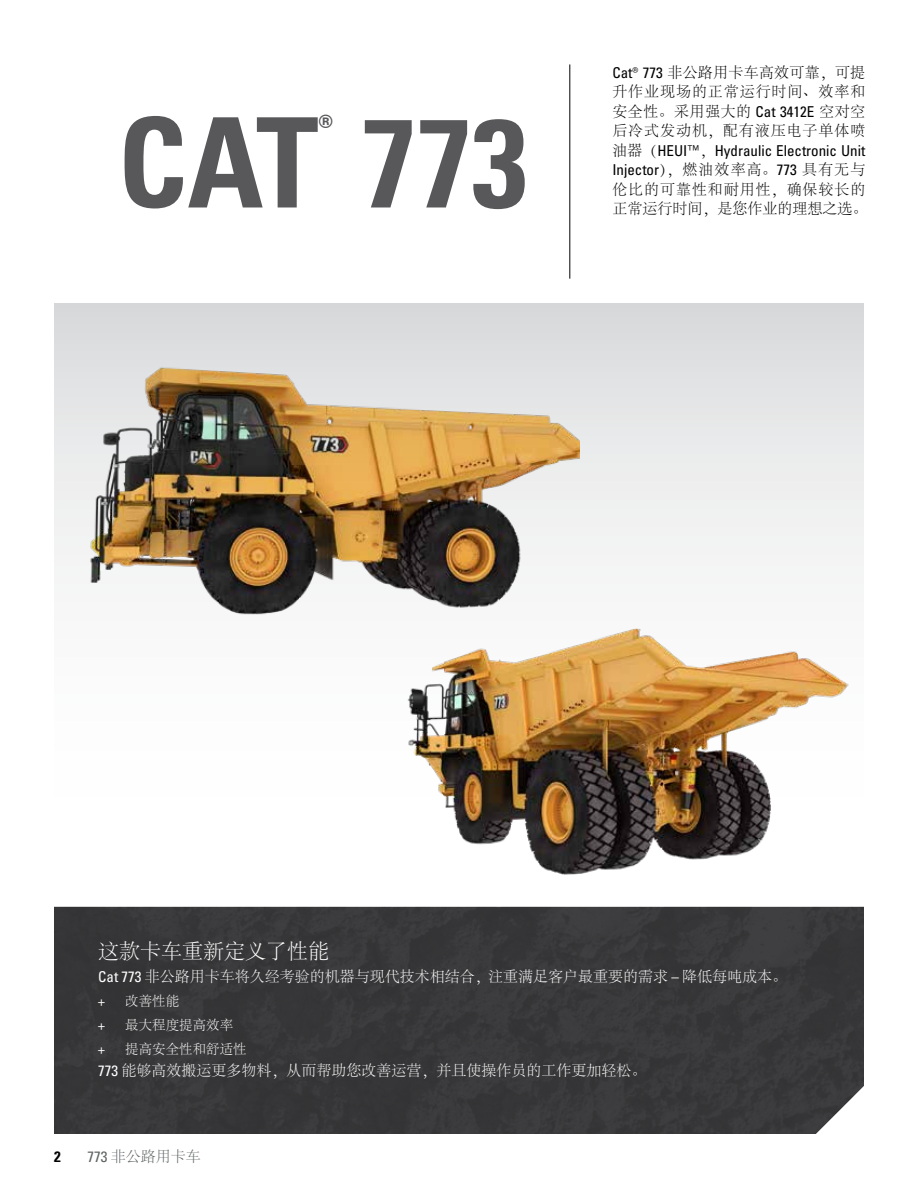
<style>
.page{position:relative;width:918px;height:1188px;background:#fff}
.page>*{position:absolute;margin:0;border:0;box-sizing:border-box;transform-origin:0 0}
.t1{font:124.95px "Univers LTCYR 67 Bold Cond";color:#58585b}
.t2{font:36.6px "Univers LTCYR 67 Bold Cond";color:#58585b}
.t3{font:300 21px "Adobe Song Std";color:#fff}
.t4{font:300 15px/19.5px "Adobe Song Std";letter-spacing:.06em;color:#000;text-align:justify}
.t5{font:300 15px "Adobe Song Std";color:#fff}
.t6{font:condensed 15px "Univers LTCYR 57";color:#000}
.t7{font:300 15px "Adobe Song Std";color:#000}
.t8{font:300 15px "Adobe Song Std";color:#5d6263}
.t9{font:15px "Univers LTCYR 67 Bold Cond";color:#000}
.t10{font:300 13.5px "Adobe Song Std";color:#fff}
.t11{font:condensed 13.5px "Univers LTCYR 57";color:#fff}
.s1{font-family:"Univers LTCYR 57";font-weight:400;font-stretch:condensed}
.s2{font-family:"Adobe Song Std";font-weight:300;font-stretch:normal}
</style>
<div class="page">
<div style="left:54px;top:303px;width:810px;height:582px;background:linear-gradient(to bottom,#dfe0e1,#fff)"></div>
<img style="left:57px;top:303px;width:523px;height:362px">
<img style="left:294px;top:510px;width:570px;height:375px">
<div style="left:54px;top:907px;width:810px;height:227px;background:#373739"></div>
<hr style="left:570px;top:64px;width:1px;height:215px;background:#000">
<h2 class="t2" style="left:319px;top:106px;width:16px">®</h2>
<h1 class="t1" style="left:118px;top:86px;width:411px">CAT 773</h1>
<p class="t4" style="left:612px;top:63px;width:255px"><span class="s1">Cat® 773</span> 非公路用卡车高效可靠，可提升作业现场的正常运行时间、效率和安全性。采用强大的 <span class="s1">Cat 3412E</span> 空对空后冷式发动机，配有液压电子单体喷</p>
<p class="t6" style="left:612px;top:141px;width:254px"><span class="s2">油器（</span>HEUI™<span class="s2">，</span>Hydraulic Electronic Unit</p>
<p class="t4" style="left:612px;top:161px;width:255px"><span class="s1">Injector</span>），燃油效率高。<span class="s1">773</span> 具有无与伦比的可靠性和耐用性，确保较长的</p>
<p class="t7" style="left:612px;top:201px;width:256px">正常运行时间，是您作业的理想之选。</p>
<h3 class="t3" style="left:98px;top:940px;width:233px">这款卡车重新定义了性能</h3>
<p class="t5" style="left:98px;top:968px;width:690px"><span class="s1">Cat 773</span> 非公路用卡车将久经考验的机器与现代技术相结合，注重满足客户最重要的需求 <span class="s1">–</span> 降低每吨成本。</p>
<p class="t11" style="left:98px;top:992px;width:8px">+</p>
<p class="t10" style="left:125px;top:994px;width:55px">改善性能</p>
<p class="t11" style="left:98px;top:1016px;width:8px">+</p>
<p class="t10" style="left:125px;top:1018px;width:110px">最大程度提高效率</p>
<p class="t11" style="left:98px;top:1040px;width:8px">+</p>
<p class="t10" style="left:125px;top:1042px;width:123px">提高安全性和舒适性</p>
<p class="t5" style="left:98px;top:1063px;width:550px"><span class="s1">773</span> 能够高效搬运更多物料，从而帮助您改善运营，并且使操作员的工作更加轻松。</p>
<p class="t9" style="left:54px;top:1147px;width:8px">2</p>
<p class="t8" style="left:87px;top:1148px;width:115px"><span class="s1">773</span> 非公路用卡车</p>
</div>
